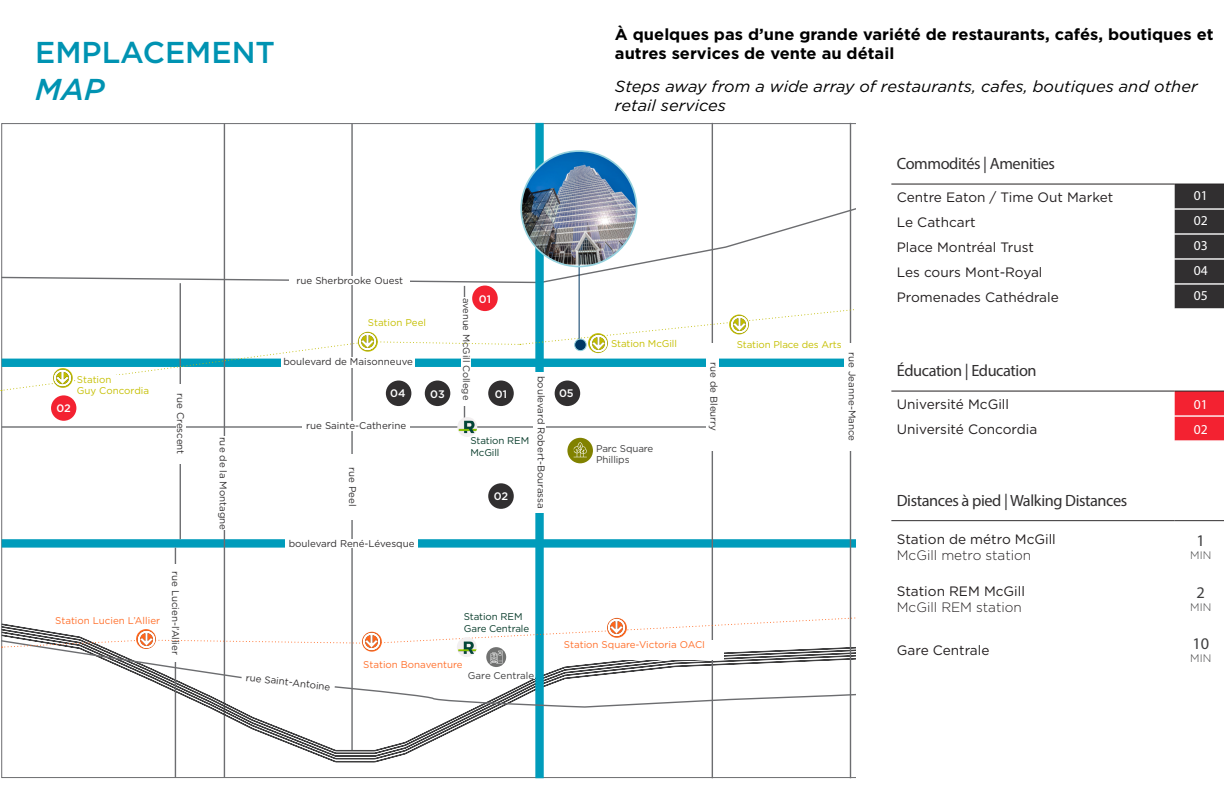
<style>
.page{position:relative;width:1224px;height:792px;background:#fff}
.page>*{position:absolute;margin:0;border:0;box-sizing:border-box;transform-origin:0 0}
.t1{font:500 30.2px/36.2px "Gotham";color:#0093b2}
.t2{font:16.3px "Myriad Pro";letter-spacing:-.025em;color:#312f30}
.t3{font:16.3px "Myriad Pro";color:#3e3e3f}
.t4{font:700 16px/19.2px "Gotham";color:#000}
.t5{font:italic 16px/19.2px "Gotham";color:#000}
.t6{font:13.6px "Gotham";color:#231f20}
.t7{font:300 13.6px "Gotham";color:#231f20}
.t8{font:13.6px "Myriad Pro";color:#fff}
.t9{font:500 10.9px "Gotham";letter-spacing:-.005em;color:#fff}
.t10{font:300 10.9px "Gotham";color:#3e3e3f}
.t11{font:9.8px "Gotham";color:#312f30}
.t12{font:9.8px "Gotham";color:#ff6f2a}
.t13{font:9.8px/11.7px "Gotham";letter-spacing:-.01em;color:#c5bf00}
.t14{font:9.8px "Gotham";letter-spacing:-.01em;color:#073b2a}
.t15{font:9.8px/11.7px "Gotham";letter-spacing:-.01em;color:#3e3e3f}
.t16{font:9.4px "Gotham";color:#312f30}
.s1{font-style:italic}
</style>
<div class="page">
<svg style="left:1px;top:194px;width:855px;height:90px"></svg>
<hr style="left:2px;top:426px;width:708px;height:2px;background:#6c6d70">
<div style="left:2px;top:539px;width:897px;height:9px;background:#009cbb"></div>
<hr style="left:351px;top:123px;width:2px;height:627px;background:#6c6d70">
<hr style="left:224px;top:123px;width:1px;height:655px;background:#6c6d70">
<hr style="left:180px;top:283px;width:1px;height:256px;background:#6c6d70">
<hr style="left:464px;top:286px;width:1px;height:137px;background:#6c6d70">
<div style="left:461px;top:298px;width:10px;height:108px;background:#fff"></div>
<div style="left:219px;top:437px;width:10px;height:93px;background:#fff"></div>
<div style="left:176px;top:384px;width:10px;height:79px;background:#fff"></div>
<div style="left:348px;top:454px;width:10px;height:66px;background:#fff"></div>
<div style="left:302px;top:422px;width:108px;height:9px;background:#fff"></div>
<div style="left:285px;top:539px;width:133px;height:9px;background:#fff"></div>
<div style="left:290px;top:276px;width:120px;height:9px;background:#fff"></div>
<svg style="left:1px;top:635px;width:851px;height:127px"></svg>
<div style="left:535px;top:123px;width:9px;height:655px;background:#009cbb"></div>
<div style="left:534px;top:372px;width:12px;height:140px;background:#fff"></div>
<hr style="left:175px;top:548px;width:1px;height:230px;background:#6c6d70">
<div style="left:172px;top:564px;width:8px;height:97px;background:#fff"></div>
<svg style="left:1px;top:639px;width:855px;height:69px"></svg>
<svg style="left:241px;top:671px;width:94px;height:21px"></svg>
<hr style="left:712px;top:123px;width:1px;height:655px;background:#6c6d70">
<div style="left:706px;top:343px;width:12px;height:108px;background:#fff"></div>
<hr style="left:850px;top:123px;width:1px;height:655px;background:#6c6d70">
<div style="left:844px;top:343px;width:13px;height:108px;background:#fff"></div>
<div style="left:363px;top:660px;width:101px;height:8px;background:#fff"></div>
<div style="left:468px;top:671px;width:66px;height:8px;background:#fff"></div>
<svg style="left:486px;top:647px;width:20px;height:20px"></svg>
<svg style="left:2px;top:615px;width:854px;height:48px"></svg>
<svg style="left:1px;top:305px;width:853px;height:86px"></svg>
<img style="left:358px;top:332px;width:20px;height:20px">
<img style="left:588px;top:333px;width:20px;height:20px;border-radius:10px">
<img style="left:729px;top:315px;width:20px;height:19px;border-radius:10px">
<img style="left:53px;top:368px;width:20px;height:20px">
<div style="left:77px;top:375px;width:76px;height:22px;background:#fff"></div>
<div style="left:368px;top:318px;width:61px;height:10px;background:#fff"></div>
<div style="left:737px;top:340px;width:105px;height:9px;background:#fff"></div>
<svg style="left:457px;top:417px;width:20px;height:20px"></svg>
<img style="left:459px;top:421px;width:18px;height:12px">
<svg style="left:457px;top:637px;width:20px;height:20px"></svg>
<img style="left:458px;top:642px;width:19px;height:12px">
<div style="left:464px;top:612px;width:69px;height:20px;background:#fff"></div>
<div style="left:488px;top:381px;width:26px;height:25px;background:#312f30;border-radius:50%"></div>
<div style="left:425px;top:381px;width:25px;height:25px;background:#312f30;border-radius:50%"></div>
<div style="left:386px;top:381px;width:25px;height:25px;background:#312f30;border-radius:50%"></div>
<div style="left:555px;top:381px;width:25px;height:25px;background:#312f30;border-radius:50%"></div>
<div style="left:488px;top:483px;width:26px;height:26px;background:#312f30;border-radius:50%"></div>
<div style="left:567px;top:438px;width:26px;height:25px;background:#818200;border-radius:50%"></div>
<svg style="left:574px;top:442px;width:13px;height:15px"></svg>
<div style="left:472px;top:286px;width:26px;height:25px;background:#f32231;border-radius:50%"></div>
<div style="left:51px;top:395px;width:25px;height:26px;background:#f32231;border-radius:50%"></div>
<div style="left:857px;top:114px;width:43px;height:666px;background:#fff"></div>
<div style="left:1175px;top:185px;width:49px;height:123px;background:#312f30"></div>
<hr style="left:1175px;top:208px;width:49px;height:2px;background:#fff">
<hr style="left:1175px;top:233px;width:49px;height:2px;background:#fff">
<hr style="left:1175px;top:258px;width:49px;height:2px;background:#fff">
<hr style="left:1175px;top:283px;width:49px;height:2px;background:#fff">
<hr style="left:891px;top:184px;width:284px;height:1px;background:#231f20">
<hr style="left:1175px;top:184px;width:49px;height:1px;background:#231f20">
<div style="left:1175px;top:392px;width:49px;height:48px;background:#f32231"></div>
<hr style="left:1175px;top:415px;width:49px;height:2px;background:#fff">
<hr style="left:891px;top:391px;width:284px;height:1px;background:#231f20">
<hr style="left:1175px;top:391px;width:49px;height:1px;background:#231f20">
<hr style="left:891px;top:520px;width:284px;height:1px;background:#312f30">
<hr style="left:1175px;top:520px;width:49px;height:1px;background:#312f30">
<div style="left:611px;top:340px;width:67px;height:8px;background:#fff"></div>
<hr style="left:579px;top:254px;width:1px;height:90px;background:#003864">
<div style="left:575px;top:339px;width:11px;height:12px;background:#003864;border-radius:50%"></div>
<div style="left:574px;top:339px;width:13px;height:12px;border:1px solid #95d1dd;border-radius:50%"></div>
<img style="left:521px;top:151px;width:116px;height:114px">
<div style="left:520px;top:150px;width:117px;height:117px;border:2px solid #95d1dd;border-radius:50%"></div>
<p class="t1" style="left:35px;top:34px;width:241px">EMPLACEMENT<br><span class="s1">MAP</span></p>
<p class="t4" style="left:615px;top:25px;width:600px">À quelques pas d’une grande variété de restaurants, cafés, boutiques et autres services de vente au détail</p>
<p class="t5" style="left:615px;top:77px;width:584px">Steps away from a wide array of restaurants, cafes, boutiques and other retail services</p>
<p class="t13" style="left:77px;top:373px;width:74px">Station<br>Guy Concordia</p>
<p class="t9" style="left:57px;top:401px;width:16px">02</p>
<p class="t11" style="left:187px;top:393px;width:63px;rotate:90deg">rue Crescent</p>
<p class="t12" style="left:55px;top:614px;width:106px">Station Lucien L’Allier</p>
<p class="t11" style="left:182px;top:571px;width:85px;rotate:90deg">rue Lucien-l’Allier</p>
<p class="t11" style="left:230px;top:437px;width:95px;rotate:90deg">rue de la Montagne</p>
<p class="t11" style="left:297px;top:274px;width:108px">rue Sherbrooke Ouest</p>
<p class="t9" style="left:479px;top:292px;width:14px">01</p>
<p class="t16" style="left:473px;top:298px;width:104px;rotate:90deg">avenue McGill College</p>
<p class="t13" style="left:368px;top:317px;width:60px">Station Peel</p>
<p class="t11" style="left:283px;top:356px;width:131px">boulevard de Maisonneuve</p>
<p class="t11" style="left:547px;top:376px;width:134px;rotate:90deg">boulevard Robert-Bourassa</p>
<p class="t9" style="left:390px;top:386px;width:17px">04</p>
<p class="t9" style="left:430px;top:387px;width:16px">03</p>
<p class="t9" style="left:495px;top:387px;width:14px">01</p>
<p class="t9" style="left:559px;top:386px;width:16px">05</p>
<p class="t11" style="left:306px;top:420px;width:101px">rue Sainte-Catherine</p>
<p class="t14" style="left:471px;top:435px;width:60px">Station REM</p>
<p class="t14" style="left:471px;top:446px;width:30px">McGill</p>
<p class="t11" style="left:359px;top:467px;width:41px;rotate:90deg">rue Peel</p>
<p class="t9" style="left:494px;top:489px;width:16px">02</p>
<p class="t11" style="left:289px;top:537px;width:127px">boulevard René-Lévesque</p>
<p class="t13" style="left:611px;top:338px;width:67px">Station McGill</p>
<p class="t15" style="left:596px;top:442px;width:59px">Parc Square<br>Phillips</p>
<p class="t14" style="left:464px;top:610px;width:60px">Station REM</p>
<p class="t14" style="left:464px;top:622px;width:67px">Gare Centrale</p>
<p class="t13" style="left:737px;top:339px;width:106px">Station Place des Arts</p>
<p class="t11" style="left:720px;top:362px;width:71px;rotate:90deg">rue de Bleurry</p>
<p class="t11" style="left:858px;top:352px;width:90px;rotate:90deg">rue Jeanne-Mance</p>
<p class="t12" style="left:363px;top:658px;width:101px">Station Bonaventure</p>
<p class="t12" style="left:564px;top:638px;width:143px">Station Square-Victoria OACI</p>
<p class="t2" style="left:897px;top:154px;width:160px">Commodités | Amenities</p>
<p class="t6" style="left:897px;top:188px;width:218px">Centre Eaton / Time Out Market</p>
<p class="t8" style="left:1194px;top:187px;width:15px">01</p>
<p class="t6" style="left:897px;top:213px;width:80px">Le Cathcart</p>
<p class="t8" style="left:1194px;top:212px;width:15px">02</p>
<p class="t6" style="left:897px;top:238px;width:139px">Place Montréal Trust</p>
<p class="t8" style="left:1194px;top:237px;width:15px">03</p>
<p class="t6" style="left:897px;top:263px;width:147px">Les cours Mont-Royal</p>
<p class="t8" style="left:1194px;top:262px;width:15px">04</p>
<p class="t6" style="left:897px;top:288px;width:163px">Promenades Cathédrale</p>
<p class="t8" style="left:1194px;top:287px;width:15px">05</p>
<p class="t2" style="left:897px;top:361px;width:141px">Éducation | Education</p>
<p class="t6" style="left:897px;top:395px;width:114px">Université McGill</p>
<p class="t8" style="left:1194px;top:396px;width:15px">01</p>
<p class="t6" style="left:897px;top:420px;width:142px">Université Concordia</p>
<p class="t8" style="left:1194px;top:421px;width:15px">02</p>
<p class="t2" style="left:897px;top:490px;width:232px">Distances à pied | Walking Distances</p>
<p class="t6" style="left:897px;top:531px;width:161px">Station de métro McGill</p>
<p class="t7" style="left:897px;top:547px;width:136px">McGill metro station</p>
<p class="t6" style="left:897px;top:582px;width:130px">Station REM McGill</p>
<p class="t7" style="left:897px;top:598px;width:127px">McGill REM station</p>
<p class="t6" style="left:897px;top:642px;width:94px">Gare Centrale</p>
<p class="t3" style="left:1197px;top:531px;width:10px">1</p>
<p class="t10" style="left:1190px;top:549px;width:23px">MIN</p>
<p class="t3" style="left:1197px;top:582px;width:10px">2</p>
<p class="t10" style="left:1190px;top:600px;width:23px">MIN</p>
<p class="t3" style="left:1192px;top:634px;width:18px">10</p>
<p class="t10" style="left:1190px;top:652px;width:23px">MIN</p>
<p class="t11" style="left:247px;top:671px;width:87px;rotate:6deg">rue Saint-Antoine</p>
<p class="t15" style="left:468px;top:670px;width:68px">Gare Centrale</p>
</div>
